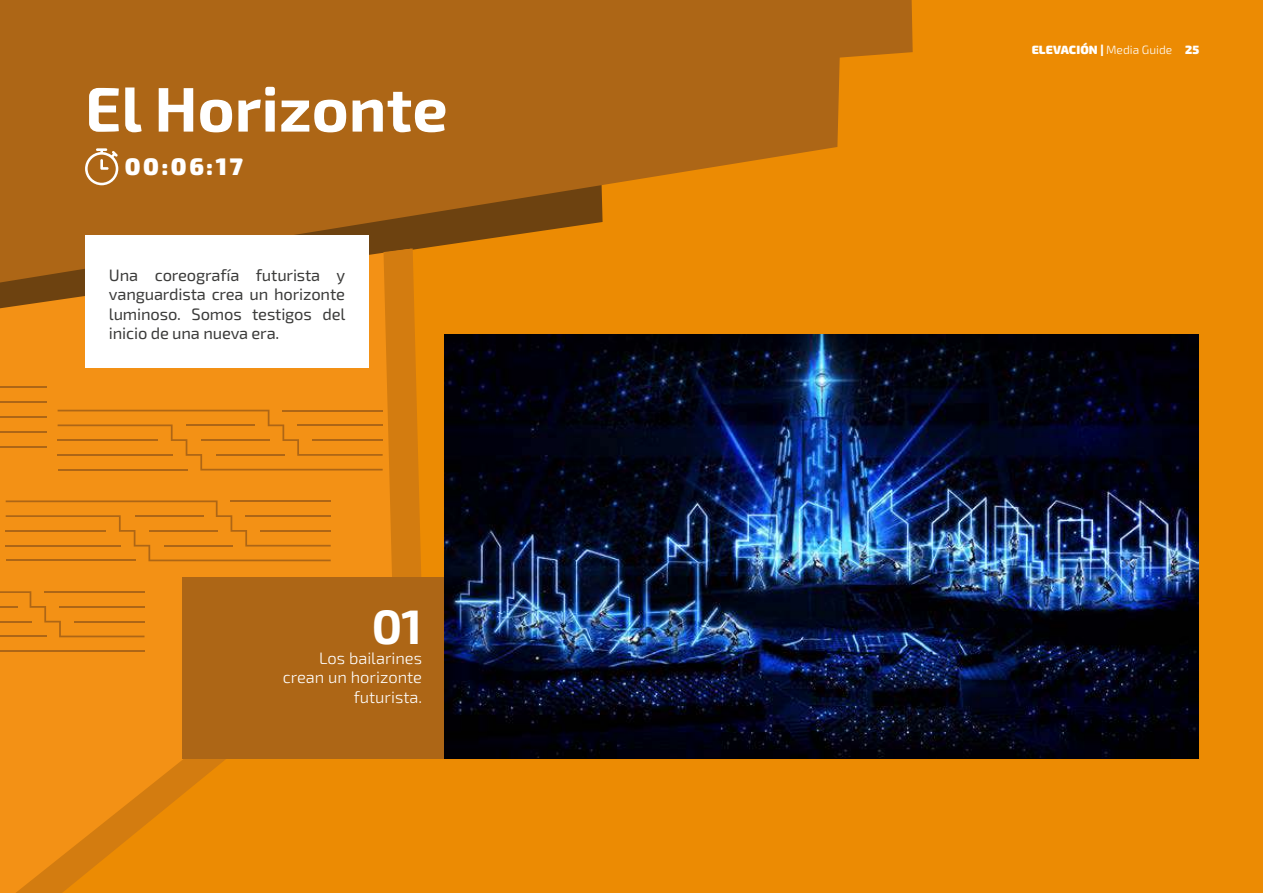
<style>
.page{position:relative;width:1263px;height:893px;background:#ec8b03}
.page>*{position:absolute;margin:0;border:0;box-sizing:border-box;transform-origin:0 0}
.t1{font:700 63px "Exo 2.0";color:#fff}
.t2{font:700 48.45px "Exo 2.0";color:#fff}
.t3{font:900 24px "Exo 2.0";color:#fff}
.t4{font:16.5px/19.5px "Exo 2.0";letter-spacing:-.01em;color:#3c3c3b;text-align:justify}
.t5{font:300 16.5px/19.5px "Exo 2.0";color:#fff;text-align:right}
.t6{font:900 12px "Exo 2.0";letter-spacing:.01em;color:#fff}
.s1{font-weight:300}
</style>
<div class="page">
<svg style="left:0;top:0;width:913px;height:249px;fill:#ad6616"></svg>
<svg style="left:0;top:249px;width:15px;height:644px;background:#e88a14"></svg>
<svg style="left:15px;top:248px;width:407px;height:645px;fill:#f39115"></svg>
<div style="left:85px;top:236px;width:284px;height:132px;background:#fff"></div>
<div style="left:182px;top:577px;width:263px;height:181px;background:#ad6616"></div>
<img style="left:445px;top:334px;width:753px;height:424px">
<hr style="left:0;top:416px;width:46px;height:2px;background:#ad6616">
<hr style="left:0;top:431px;width:46px;height:2px;background:#ad6616">
<hr style="left:0;top:446px;width:46px;height:1px;background:#ad6616">
<hr style="left:0;top:387px;width:46px;height:1px;background:#ad6616">
<hr style="left:0;top:401px;width:46px;height:2px;background:#ad6616">
<svg style="left:58px;top:410px;width:325px;height:60px;background:#e98b15"></svg>
<hr style="left:44px;top:591px;width:101px;height:2px;background:#ad6616">
<hr style="left:74px;top:621px;width:71px;height:1px;background:#ad6616">
<svg style="left:0;top:591px;width:144px;height:46px;background:#e88a15"></svg>
<hr style="left:0;top:650px;width:144px;height:2px;background:#ad6616">
<svg style="left:6px;top:500px;width:325px;height:61px;background:#e88a15"></svg>
<svg style="left:85px;top:148px;width:33px;height:37px"></svg>
<h1 class="t1" style="left:85px;top:72px;width:364px">El Horizonte</h1>
<h3 class="t3" style="left:125px;top:152px;width:120px">00:06:17</h3>
<p class="t4" style="left:109px;top:266px;width:238px">Una coreografía futurista y vanguardista crea un horizonte luminoso. Somos testigos del inicio de una nueva era.</p>
<h2 class="t2" style="left:372px;top:598px;width:52px">01</h2>
<p class="t5" style="left:283px;top:648px;width:141px">Los bailarines crean un horizonte futurista.</p>
<p class="t6" style="left:1032px;top:42px;width:169px">ELEVACIÓN | <span class="s1">Media Guide</span> 25</p>
</div>
